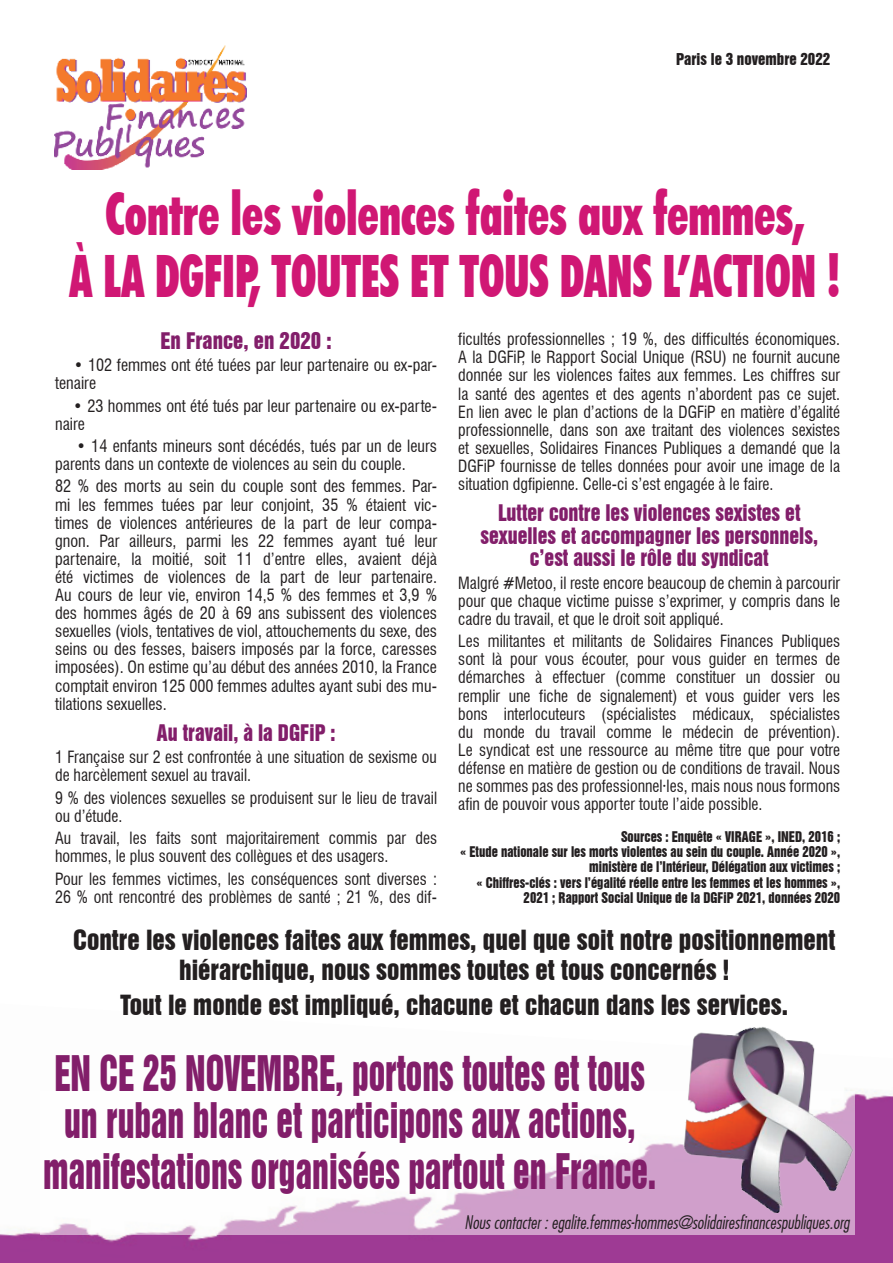
<style>
.page{position:relative;width:893px;height:1263px;background:#fff}
.page>*{position:absolute;margin:0;border:0;box-sizing:border-box;transform-origin:0 0}
.t1{font:900 condensed 58.5px/62.6px "Futura BT";color:#d01774;text-align:center;scale:.76 1}
.t2{font:45px/46.5px "Swiss 921 BT Regular A";color:#821e6a;scale:.75 1}
.t3{font:25.5px/30.6px "Swiss 921 BT Regular A";color:#231f20;text-align:center}
.t4{font:21px/22.6px "Swiss 921 BT Regular A";color:#821e6a;text-align:center;scale:.95 1}
.t5{font:21px "Swiss 921 BT Regular A";color:#821e6a}
.t6{font:18px "Futura Lt Cn BT Italic";color:#231f20}
.t7{font:condensed 16.5px/18.1px "Swiss 721 BT";color:#231f20;scale:.96 1}
.t8{font:condensed 16.5px/18.1px "Swiss 721 BT";color:#231f20}
.t9{font:15px "Swiss 921 BT Regular A";color:#231f20}
.t10{font:13.5px/15.1px "Swiss 921 BT Regular A";color:#231f20;text-align:right;scale:.94 1}
</style>
<div class="page">
<img style="left:0;top:1093px;width:893px;height:170px">
<img style="left:54px;top:45px;width:193px;height:124px">
<svg style="left:40px;top:1093px;width:595px;height:141px"></svg>
<img style="left:635px;top:1027px;width:244px;height:207px">
<p class="t9" style="left:676px;top:50px;width:156px">Paris le 3 novembre 2022</p>
<h1 class="t1" style="left:70px;top:182px;width:1016px">Contre les violences faites aux femmes,<br>À LA DGFIP, TOUTES ET TOUS DANS L’ACTION !</h1>
<p class="t5" style="left:161px;top:327px;width:172px">En France, en 2020 :</p>
<p class="t8" style="left:55px;top:356px;width:383px;text-indent:19px">• 102 femmes ont été tuées par leur partenaire ou ex-par&shy;tenaire</p>
<p class="t8" style="left:55px;top:396px;width:383px;text-indent:18px">• 23 hommes ont été tués par leur partenaire ou ex-parte&shy;naire</p>
<p class="t8" style="left:55px;top:437px;width:383px;text-indent:21px">• 14 enfants mineurs sont décédés, tués par un de leurs parents dans un contexte de violences au sein du couple.</p>
<p class="t8" style="left:55px;top:477px;width:383px;text-align:justify">82 % des morts au sein du couple sont des femmes. Par&shy;mi les femmes tuées par leur conjoint, 35 % étaient vic&shy;times de violences antérieures de la part de leur compa&shy;gnon. Par ailleurs, parmi les 22 femmes ayant tué leur partenaire, la moitié, soit 11 d’entre elles, avaient déjà été victimes de violences de la part de leur partenaire.<br>Au cours de leur vie, environ 14,5 % des femmes et 3,9 % des hommes âgés de 20 à 69 ans subissent des violences sexuelles (viols, tentatives de viol, attouchements du sexe, des seins ou des fesses, baisers imposés par la force, caresses imposées). On estime qu’au début des années 2010, la France comptait environ 125 000 femmes adultes ayant subi des mu&shy;tilations sexuelles.</p>
<p class="t4" style="left:157px;top:721px;width:190px">Au travail, à la DGFiP :</p>
<p class="t7" style="left:55px;top:748px;width:399px">1 Française sur 2 est confrontée à une situation de sexisme ou de harcèlement sexuel au travail.</p>
<p class="t7" style="left:55px;top:788px;width:399px">9 % des violences sexuelles se produisent sur le lieu de travail ou d’étude.</p>
<p class="t7" style="left:55px;top:829px;width:399px">Au travail, les faits sont majoritairement commis par des hommes, le plus souvent des collègues et des usagers.</p>
<p class="t7" style="left:55px;top:869px;width:399px">Pour les femmes victimes, les conséquences sont diverses :<br>26 % ont rencontré des problèmes de santé ; 21 %, des dif-</p>
<p class="t7" style="left:458px;top:330px;width:399px;text-align:justify">ficultés professionnelles ; 19 %, des difficultés économiques.<br>A la DGFiP, le Rapport Social Unique (RSU) ne fournit aucune donnée sur les violences faites aux femmes. Les chiffres sur la santé des agentes et des agents n’abordent pas ce sujet.<br>En lien avec le plan d’actions de la DGFiP en matière d’égalité professionnelle, dans son axe traitant des violences sexistes et sexuelles, Solidaires Finances Publiques a demandé que la DGFiP fournisse de telles données pour avoir une image de la situation dgfipienne. Celle-ci s’est engagée à le faire.</p>
<p class="t4" style="left:480px;top:501px;width:357px">Lutter contre les violences sexistes et sexuelles et accompagner les personnels, c’est aussi le rôle du syndicat</p>
<p class="t7" style="left:458px;top:574px;width:399px;text-align:justify">Malgré #Metoo, il reste encore beaucoup de chemin à parcourir pour que chaque victime puisse s’exprimer, y compris dans le cadre du travail, et que le droit soit appliqué.</p>
<p class="t7" style="left:458px;top:632px;width:399px;text-align:justify">Les militantes et militants de Solidaires Finances Publiques sont là pour vous écouter, pour vous guider en termes de démarches à effectuer (comme constituer un dossier ou remplir une fiche de signalement) et vous guider vers les bons interlocuteurs (spécialistes médicaux, spécialistes du monde du travail comme le médecin de prévention).<br>Le syndicat est une ressource au même titre que pour votre défense en matière de gestion ou de conditions de travail. Nous ne sommes pas des professionnel·les, mais nous nous formons afin de pouvoir vous apporter toute l’aide possible.</p>
<p class="t10" style="left:460px;top:829px;width:406px">Sources : Enquête « VIRAGE », INED, 2016 ;<br>« Etude nationale sur les morts violentes au sein du couple. Année 2020 », ministère de l’Intérieur, Délégation aux victimes ;<br>« Chiffres-clés : vers l’égalité réelle entre les femmes et les hommes », 2021 ; Rapport Social Unique de la DGFiP 2021, données 2020</p>
<h3 class="t3" style="left:73px;top:924px;width:764px">Contre les violences faites aux femmes, quel que soit notre positionnement hiérarchique, nous sommes toutes et tous concernés !</h3>
<h3 class="t3" style="left:121px;top:989px;width:669px">Tout le monde est impliqué, chacune et chacun dans les services.</h3>
<h2 class="t2" style="left:54px;top:1050px;width:789px">EN CE 25 NOVEMBRE, portons toutes et tous un ruban blanc et participons aux actions,</h2>
<h2 class="t2" style="left:43px;top:1147px;width:819px">manifestations organisées partout en France.</h2>
<p class="t6" style="left:465px;top:1211px;width:386px">Nous contacter : egalite.femmes-hommes@solidairesfinancespubliques.org</p>
</div>
